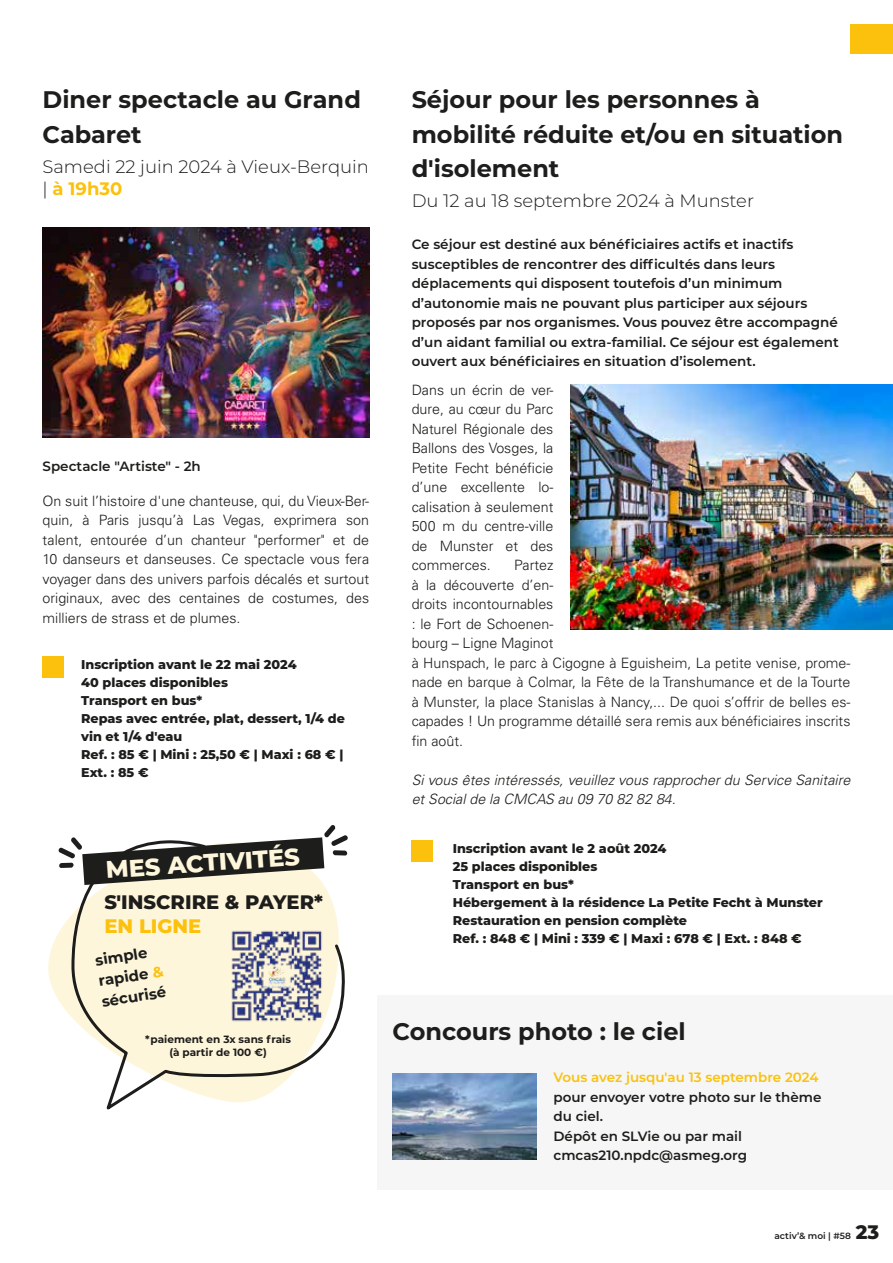
<style>
.page{position:relative;width:893px;height:1263px;background:#fff}
.page>*{position:absolute;margin:0;border:0;box-sizing:border-box;transform-origin:0 0}
.t1{font:700 24px/34.5px "Montserrat";color:#1d1d1b}
.t2{font:800 24px "Montserrat";color:#fef6db}
.t3{font:800 19.5px "Montserrat";color:#1d1d1b}
.t4{font:800 19.5px "Montserrat";color:#fbc10d}
.t5{font:300 18px/22.5px "Montserrat";color:#1d1d1b}
.t6{font:700 15px/21px "Montserrat";color:#1d1d1b}
.t7{font:300 14.25px/19.5px "Univers LT Std";color:#1d1d1b;text-align:justify}
.t8{font:italic 300 14.25px/19.5px "Univers LT Std";color:#1d1d1b}
.t9{font:600 13.5px/19.5px "Montserrat";color:#1d1d1b}
.t10{font:600 13.5px "Montserrat";color:#fbc10d}
.t11{font:800 12.75px/18px "Montserrat";color:#1d1d1b}
.t12{font:700 10.5px/13.5px "Montserrat";color:#1d1d1b;text-align:center}
.t13{font:600 9px "Montserrat";color:#1d1d1b}
.s1{font-weight:700;color:#fbc10d}
.s2{color:#fbc10d}
.s3{font-weight:800;font-size:19.5px}
</style>
<div class="page">
<div style="left:378px;top:995px;width:515px;height:194px;background:#f6f6f6"></div>
<div style="left:43px;top:656px;width:21px;height:21px;background:#fbc10d"></div>
<img style="left:570px;top:384px;width:323px;height:246px">
<div style="left:412px;top:840px;width:21px;height:22px;background:#fbc10d"></div>
<img style="left:43px;top:227px;width:326px;height:210px">
<img style="left:393px;top:1073px;width:143px;height:87px">
<svg style="left:48px;top:917px;width:22px;height:98px;fill:#fef6db"></svg>
<svg style="left:70px;top:885px;width:275px;height:225px"></svg>
<svg style="left:58px;top:825px;width:290px;height:60px"></svg>
<img style="left:222px;top:920px;width:110px;height:110px">
<div style="left:850px;top:24px;width:43px;height:30px;background:#fbc10d"></div>
<h1 class="t1" style="left:43px;top:81px;width:320px">Diner spectacle au Grand<br>Cabaret</h1>
<p class="t5" style="left:43px;top:155px;width:328px">Samedi 22 juin 2024 à Vieux-Berquin | <span class="s1">à 19h30</span></p>
<p class="t9" style="left:43px;top:456px;width:160px">Spectacle "Artiste" - 2h</p>
<p class="t7" style="left:43px;top:491px;width:328px">On suit l’histoire d'une chanteuse, qui, du Vieux-Ber&shy;quin, à Paris jusqu’à Las Vegas, exprimera son talent, entourée d’un chanteur "performer" et de 10 danseurs et danseuses. Ce spectacle vous fera voyager dans des univers parfois décalés et surtout originaux, avec des centaines de costumes, des milliers de strass et de plumes.</p>
<p class="t11" style="left:81px;top:654px;width:265px">Inscription avant le 22 mai 2024<br>40 places disponibles<br>Transport en bus*<br>Repas avec entrée, plat, dessert, 1/4 de vin et 1/4 d'eau<br>Ref. : 85 € | Mini : 25,50 € | Maxi : 68 € |<br>Ext. : 85 €</p>
<h1 class="t2" style="left:105px;top:852px;width:196px;rotate:-4deg">MES ACTIVITÉS</h1>
<h2 class="t3" style="left:105px;top:887px;width:220px">S'INSCRIRE &amp; PAYER*</h2>
<h2 class="t4" style="left:105px;top:911px;width:98px">EN LIGNE</h2>
<p class="t6" style="left:94px;top:949px;width:67px;rotate:-9deg">simple rapide <span class="s2">&amp; </span>sécurisé</p>
<p class="t12" style="left:145px;top:1032px;width:147px">*paiement en 3x sans frais (à partir de 100 €)</p>
<h1 class="t1" style="left:412px;top:81px;width:433px">Séjour pour les personnes à mobilité réduite et/ou en situation d'isolement</h1>
<p class="t5" style="left:412px;top:189px;width:344px">Du 12 au 18 septembre 2024 à Munster</p>
<p class="t9" style="left:412px;top:234px;width:429px">Ce séjour est destiné aux bénéficiaires actifs et inactifs susceptibles de rencontrer des difficultés dans leurs déplacements qui disposent toutefois d’un minimum d’autonomie mais ne pouvant plus participer aux séjours proposés par nos organismes. Vous pouvez être accompagné d’un aidant familial ou extra-familial. Ce séjour est également ouvert aux bénéficiaires en situation d’isolement.</p>
<p class="t7" style="left:412px;top:380px;width:143px">Dans un écrin de ver&shy;dure, au cœur du Parc Naturel Régionale des Ballons des Vosges, la Petite Fecht bénéficie d’une excellente lo&shy;calisation à seulement 500 m du centre-ville de Munster et des commerces.</p>
<p class="t7" style="left:412px;top:555px;width:440px;text-align:left;text-indent:103px">Partez<br>à la découverte d’en-<br>droits incontournables<br>: le Fort de Schoenen-<br>bourg – Ligne Maginot<br>à Hunspach, le parc à Cigogne à Eguisheim, La petite venise, prome&shy;nade en barque à Colmar, la Fête de la Transhumance et de la Tourte à Munster, la place Stanislas à Nancy,... De quoi s’offrir de belles es&shy;capades ! Un programme détaillé sera remis aux bénéficiaires inscrits fin août.</p>
<p class="t8" style="left:412px;top:770px;width:440px">Si vous êtes intéressés, veuillez vous rapprocher du Service Sanitaire et Social de la CMCAS au 09 70 82 82 84.</p>
<p class="t11" style="left:453px;top:839px;width:372px">Inscription avant le 2 août 2024<br>25 places disponibles<br>Transport en bus*<br>Hébergement à la résidence La Petite Fecht à Munster Restauration en pension complète<br>Ref. : 848 € | Mini : 339 € | Maxi : 678 € | Ext. : 848 €</p>
<h1 class="t1" style="left:393px;top:1013px;width:295px">Concours photo : le ciel</h1>
<p class="t10" style="left:553px;top:1068px;width:267px">Vous avez jusqu'au 13 septembre 2024</p>
<p class="t9" style="left:553px;top:1086px;width:270px">pour envoyer votre photo sur le thème du ciel.<br>Dépôt en SLVie ou par mail cmcas210.npdc@asmeg.org</p>
<p class="t13" style="left:774px;top:1230px;width:106px">activ’&amp; moi | #58 <span class="s3">23</span></p>
</div>
